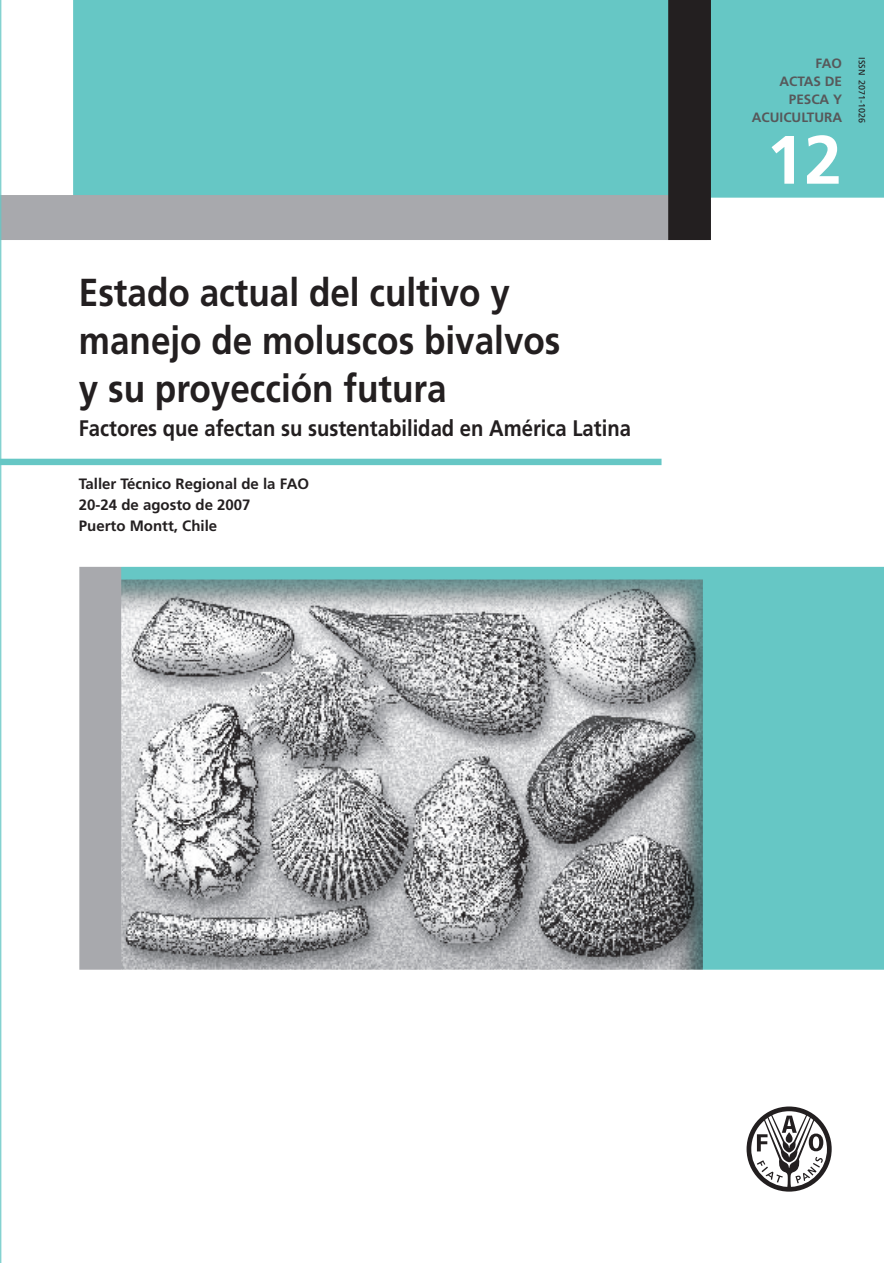
<style>
.page{position:relative;width:884px;height:1263px;background:#fff}
.page>*{position:absolute;margin:0;border:0;box-sizing:border-box;transform-origin:0 0}
.t1{font:700 68.25px "Frutiger LT Std";color:#fff}
.t2{font:700 39px/48px "Frutiger LT Std";color:#231f20;scale:.9 1}
.t3{font:700 22.5px "Frutiger LT Std";color:#231f20;scale:.9 1}
.t4{font:700 15px/21px "Frutiger LT Std";color:#231f20}
.t5{font:700 13.5px/18px "Frutiger LT Std";color:#57585a;text-align:right}
.t6{font:9px "Frutiger LT Std";color:#231f20}
</style>
<div class="page">
<div style="left:73px;top:0;width:811px;height:198px;background:#66c7c5"></div>
<div style="left:0;top:195px;width:707px;height:45px;background:#a8a9ad"></div>
<div style="left:668px;top:0;width:43px;height:240px;background:#231f20"></div>
<svg style="left:79px;top:566px;width:805px;height:404px;background:#96afb0"></svg>
<hr style="left:0;top:0;width:1px;height:1263px;background:#66c7c5">
<svg style="left:747px;top:1106px;width:85px;height:85px"></svg>
<svg style="left:0;top:455px;width:662px;height:13px"></svg>
<p class="t2" style="left:79px;top:268px;width:537px">Estado actual del cultivo y manejo de moluscos bivalvos y su proyección futura</p>
<p class="t3" style="left:79px;top:415px;width:615px">Factores que afectan su sustentabilidad en América Latina</p>
<p class="t4" style="left:79px;top:473px;width:232px">Taller Técnico Regional de la FAO<br>20-24 de agosto de 2007<br>Puerto Montt, Chile</p>
<p class="t5" style="left:752px;top:54px;width:92px">FAO<br>ACTAS DE<br>PESCA Y<br>ACUICULTURA</p>
<h1 class="t1" style="left:766px;top:120px;width:77px">12</h1>
<p class="t6" style="left:867px;top:57px;width:68px;rotate:90deg">ISSN 2071-1026</p>
</div>
